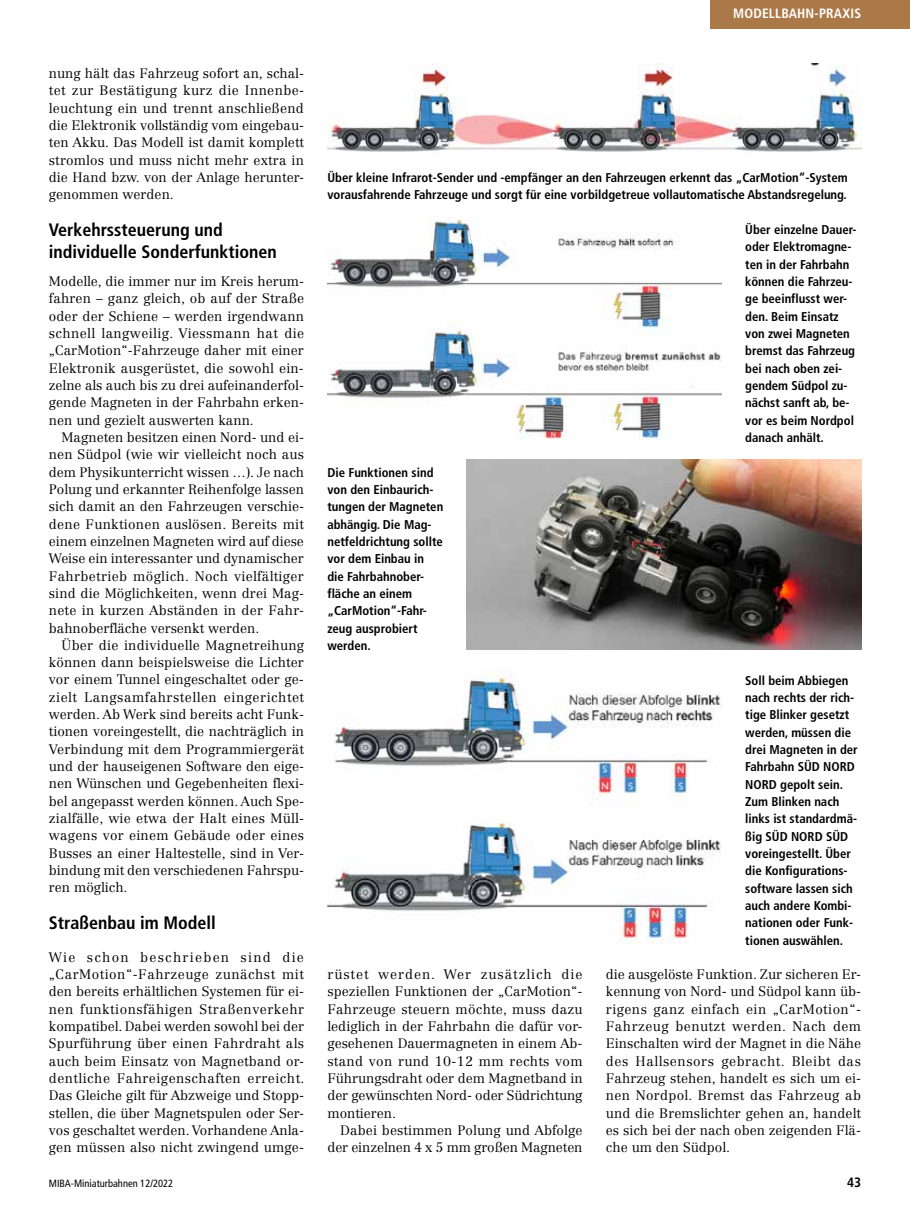
<style>
.page{position:relative;width:910px;height:1212px;background:#fff}
.page>*{position:absolute;margin:0;border:0;box-sizing:border-box;transform-origin:0 0}
.t1{font:700 condensed 18px/21.6px "Frutiger LT Std";color:#000}
.t2{font:300 13.5px/17.2px "Centennial LT Std";color:#000;text-align:justify}
.t3{font:700 condensed 13.5px "Frutiger LT Std";letter-spacing:.015em;color:#fff}
.t4{font:700 condensed 13.5px "Frutiger LT Std";color:#000}
.t5{font:700 condensed 12.75px/17.4px "Frutiger LT Std";color:#000}
.t6{font:condensed 10.5px "Frutiger LT Std";color:#000}
</style>
<div class="page">
<img style="left:327px;top:217px;width:395px;height:223px">
<img style="left:467px;top:459px;width:394px;height:191px">
<img style="left:327px;top:670px;width:395px;height:274px">
<img style="left:327px;top:64px;width:534px;height:88px">
<div style="left:710px;top:0;width:200px;height:29px;background:#ab7948"></div>
<p class="t2" style="left:49px;top:65px;width:257px">nung hält das Fahrzeug sofort an, schal&shy;tet zur Bestätigung kurz die Innenbe&shy;leuchtung ein und trennt anschließend die Elektronik vollständig vom eingebau&shy;ten Akku. Das Modell ist damit komplett stromlos und muss nicht mehr extra in die Hand bzw. von der Anlage herunter&shy;genommen werden.</p>
<h1 class="t1" style="left:49px;top:219px;width:229px">Verkehrssteuerung und individuelle Sonderfunktionen</h1>
<p class="t2" style="left:49px;top:273px;width:257px">Modelle, die immer nur im Kreis herum&shy;fahren – ganz gleich, ob auf der Straße oder der Schiene – werden irgendwann schnell langweilig. Viessmann hat die „CarMotion“-Fahrzeuge daher mit einer Elektronik ausgerüstet, die sowohl ein&shy;zelne als auch bis zu drei aufeinanderfol&shy;gende Magneten in der Fahrbahn erken&shy;nen und gezielt auswerten kann.</p>
<p class="t2" style="left:49px;top:429px;width:257px;text-indent:13px">Magneten besitzen einen Nord- und ei&shy;nen Südpol (wie wir vielleicht noch aus dem Physikunterricht wissen …). Je nach Polung und erkannter Reihenfolge lassen sich damit an den Fahrzeugen verschie&shy;dene Funktionen auslösen. Bereits mit einem einzelnen Magneten wird auf diese Weise ein interessanter und dynamischer Fahrbetrieb möglich. Noch vielfältiger sind die Möglichkeiten, wenn drei Mag&shy;nete in kurzen Abständen in der Fahr&shy;bahnoberfläche versenkt werden.</p>
<p class="t2" style="left:49px;top:636px;width:257px;text-indent:13px">Über die individuelle Magnetreihung können dann beispielsweise die Lichter vor einem Tunnel eingeschaltet oder ge&shy;zielt Langsamfahrstellen eingerichtet werden. Ab Werk sind bereits acht Funk&shy;tionen voreingestellt, die nachträglich in Verbindung mit dem Programmiergerät und der hauseigenen Software den eige&shy;nen Wünschen und Gegebenheiten flexi&shy;bel angepasst werden können. Auch Spe&shy;zialfälle, wie etwa der Halt eines Müll&shy;wagens vor einem Gebäude oder eines Busses an einer Haltestelle, sind in Ver&shy;bindung mit den verschiedenen Fahrspu&shy;ren möglich.</p>
<h1 class="t1" style="left:49px;top:912px;width:168px">Straßenbau im Modell</h1>
<p class="t2" style="left:49px;top:948px;width:257px">Wie schon beschrieben sind die „CarMotion“-Fahrzeuge zunächst mit den bereits erhältlichen Systemen für ei&shy;nen funktionsfähigen Straßenverkehr kompatibel. Dabei werden sowohl bei der Spurführung über einen Fahrdraht als auch beim Einsatz von Magnetband or&shy;dentliche Fahreigenschaften erreicht.<br>Das Gleiche gilt für Abzweige und Stopp&shy;stellen, die über Magnetspulen oder Ser&shy;vos geschaltet werden. Vorhandene Anla&shy;gen müssen also nicht zwingend umge-</p>
<p class="t3" style="left:733px;top:5px;width:129px">MODELLBAHN-PRAXIS</p>
<p class="t5" style="left:327px;top:169px;width:522px">Über kleine Infrarot-Sender und -empfänger an den Fahrzeugen erkennt das „CarMotion“-System vorausfahrende Fahrzeuge und sorgt für eine vorbildgetreue vollautomatische Abstandsregelung.</p>
<p class="t5" style="left:327px;top:463px;width:117px">Die Funktionen sind von den Einbaurich&shy;tungen der Magneten abhängig. Die Mag&shy;netfeldrichtung sollte vor dem Einbau in die Fahrbahnober&shy;fläche an einem „CarMotion“-Fahr&shy;zeug ausprobiert werden.</p>
<p class="t2" style="left:327px;top:966px;width:257px;text-align:left">rüstet werden. Wer zusätzlich die speziellen Funktionen der „CarMotion“- Fahrzeuge steuern möchte, muss dazu lediglich in der Fahrbahn die dafür vor&shy;gesehenen Dauermagneten in einem Ab&shy;stand von rund 10-12 mm rechts vom Führungsdraht oder dem Magnetband in der gewünschten Nord- oder Südrichtung montieren.</p>
<p class="t2" style="left:327px;top:1122px;width:257px;text-align:right">Dabei bestimmen Polung und Abfolge der einzelnen 4 x 5 mm großen Magneten</p>
<p class="t5" style="left:745px;top:221px;width:113px">Über einzelne Dauer&shy;oder Elektromagne&shy;ten in der Fahrbahn können die Fahrzeu&shy;ge beeinflusst wer&shy;den. Beim Einsatz von zwei Magneten bremst das Fahrzeug bei nach oben zei&shy;gendem Südpol zu&shy;nächst sanft ab, be&shy;vor es beim Nordpol danach anhält.</p>
<p class="t5" style="left:745px;top:671px;width:114px">Soll beim Abbiegen nach rechts der rich&shy;tige Blinker gesetzt werden, müssen die drei Magneten in der<br>Fahrbahn SÜD NORD<br>NORD gepolt sein.<br>Zum Blinken nach links ist standardmä&shy;ßig SÜD NORD SÜD voreingestellt. Über die Konfigurations&shy;software lassen sich auch andere Kombi&shy;nationen oder Funk&shy;tionen auswählen.</p>
<p class="t2" style="left:606px;top:966px;width:257px;text-align:left">die ausgelöste Funktion. Zur sicheren Er&shy;kennung von Nord- und Südpol kann üb&shy;rigens ganz einfach ein „CarMotion“- Fahrzeug benutzt werden. Nach dem Einschalten wird der Magnet in die Nähe des Hallsensors gebracht. Bleibt das Fahrzeug stehen, handelt es sich um ei&shy;nen Nordpol. Bremst das Fahrzeug ab und die Bremslichter gehen an, handelt es sich bei der nach oben zeigenden Flä&shy;che um den Südpol.</p>
<p class="t6" style="left:49px;top:1177px;width:126px">MIBA-Miniaturbahnen 12/2022</p>
<p class="t4" style="left:847px;top:1174px;width:16px">43</p>
</div>
